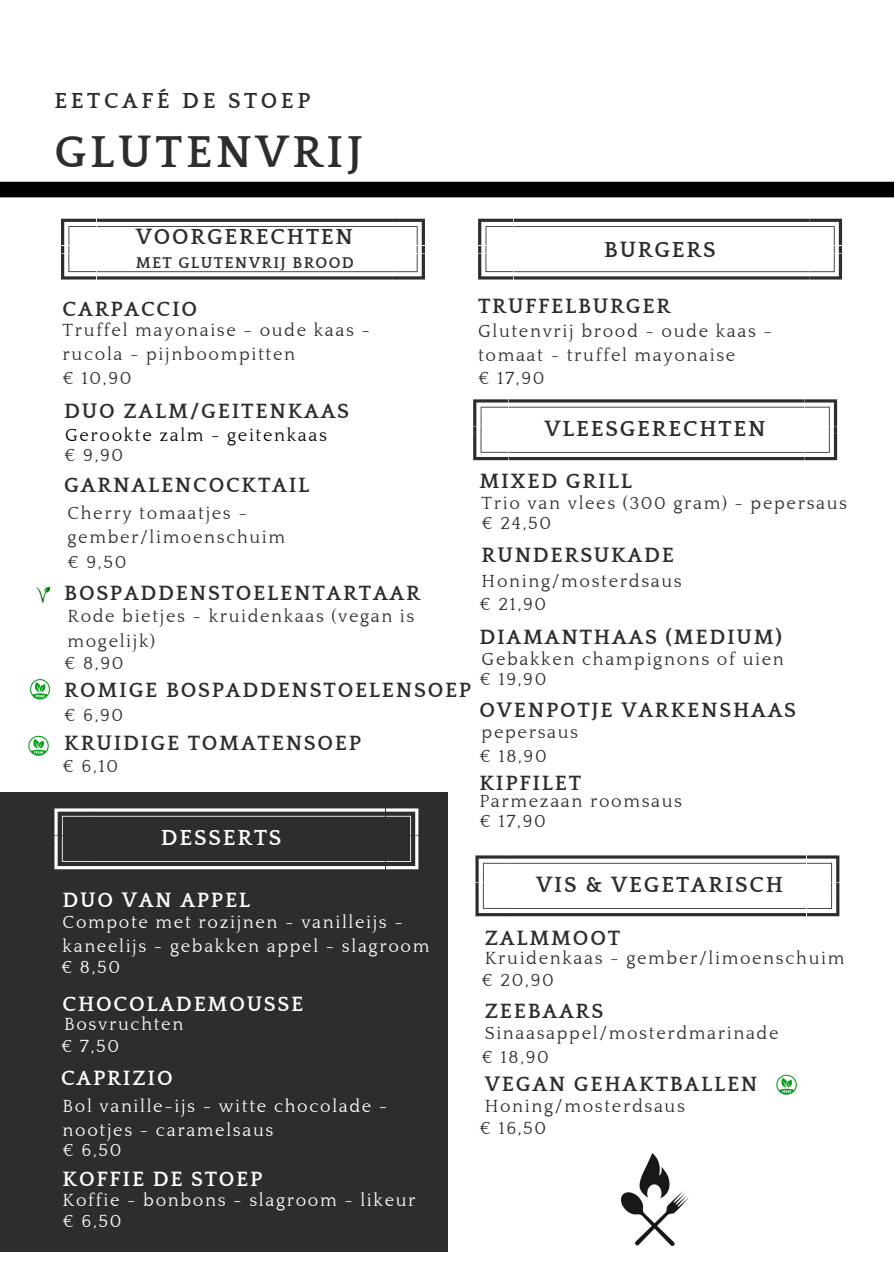
<style>
.page{position:relative;width:894px;height:1264px;background:#fff}
.page>*{position:absolute;margin:0;border:0;box-sizing:border-box;transform-origin:0 0}
.t1{font:700 45.9px "Quattrocento";letter-spacing:.08em;color:#2d2d2d}
.t2{font:700 22.35px "Quattrocento";letter-spacing:.08em;color:#2d2d2d}
.t3{font:700 22.35px "Quattrocento";letter-spacing:.16em;color:#2d2d2d}
.t4{font:700 22.35px "Quattrocento";letter-spacing:.08em;color:#fff}
.t5{font:700 21.3px "Quattrocento";letter-spacing:.08em;color:#2d2d2d}
.t6{font:700 21.3px "Quattrocento";letter-spacing:.08em;color:#fff}
.t7{font:700 21.15px "Quattrocento";letter-spacing:.08em;color:#2d2d2d}
.t8{font:700 21.15px "Quattrocento";letter-spacing:.08em;color:#fff}
.t9{font:18px/23.5px "Quattrocento";letter-spacing:.09em;color:#2d2d2d}
.t10{font:18px/24px "Quattrocento";letter-spacing:.09em;color:#fff}
.t11{font:18px "Quattrocento";letter-spacing:.09em;color:#000}
.t12{font:700 16.05px "Quattrocento";letter-spacing:.08em;color:#2d2d2d}
</style>
<div class="page">
<svg style="left:61px;top:219px;width:364px;height:60px"></svg>
<svg style="left:473px;top:399px;width:363px;height:61px"></svg>
<svg style="left:478px;top:219px;width:363px;height:60px"></svg>
<div style="left:0;top:182px;width:893px;height:15px;background:#000"></div>
<svg style="left:475px;top:855px;width:364px;height:61px"></svg>
<div style="left:0;top:791px;width:447px;height:460px;background:#2d2d2d"></div>
<svg style="left:54px;top:808px;width:364px;height:61px"></svg>
<img style="left:621px;top:1153px;width:67px;height:92px">
<img style="left:30px;top:679px;width:20px;height:21px">
<img style="left:28px;top:735px;width:21px;height:21px">
<img style="left:776px;top:1074px;width:21px;height:21px">
<img style="left:37px;top:586px;width:14px;height:17px">
<p class="t3" style="left:54px;top:89px;width:257px">EETCAFÉ DE STOEP</p>
<h1 class="t1" style="left:54px;top:128px;width:310px">GLUTENVRIJ</h1>
<p class="t2" style="left:136px;top:225px;width:218px">VOORGERECHTEN</p>
<p class="t12" style="left:136px;top:255px;width:219px">MET GLUTENVRIJ BROOD</p>
<p class="t5" style="left:63px;top:297px;width:136px">CARPACCIO</p>
<p class="t9" style="left:63px;top:319px;width:309px;line-height:24px">Truffel mayonaise - oude kaas - rucola - pijnboompitten</p>
<p class="t9" style="left:63px;top:367px;width:70px">€ 10,90</p>
<p class="t7" style="left:64px;top:399px;width:286px">DUO ZALM/GEITENKAAS</p>
<p class="t9" style="left:64px;top:444px;width:60px">€ 9,90</p>
<p class="t11" style="left:65px;top:425px;width:263px">Gerookte zalm - geitenkaas</p>
<p class="t2" style="left:604px;top:238px;width:113px">BURGERS</p>
<p class="t5" style="left:478px;top:294px;width:194px">TRUFFELBURGER</p>
<p class="t9" style="left:478px;top:320px;width:295px">Glutenvrij brood - oude kaas - tomaat - truffel mayonaise<br>€ 17,90</p>
<p class="t2" style="left:544px;top:417px;width:223px">VLEESGERECHTEN</p>
<p class="t5" style="left:64px;top:474px;width:247px">GARNALENCOCKTAIL</p>
<p class="t9" style="left:68px;top:501px;width:219px;line-height:24.8px">Cherry tomaatjes - gember/limoenschuim</p>
<p class="t5" style="left:64px;top:582px;width:357px">BOSPADDENSTOELENTARTAAR</p>
<p class="t9" style="left:68px;top:551px;width:60px">€ 9,50</p>
<p class="t9" style="left:68px;top:604px;width:348px;line-height:24.8px">Rode bietjes - kruidenkaas (vegan is mogelijk)</p>
<p class="t9" style="left:64px;top:652px;width:61px">€ 8,90</p>
<p class="t5" style="left:64px;top:678px;width:408px">ROMIGE BOSPADDENSTOELENSOEP</p>
<p class="t9" style="left:64px;top:703px;width:60px">€ 6,90</p>
<p class="t7" style="left:64px;top:731px;width:298px">KRUIDIGE TOMATENSOEP</p>
<p class="t9" style="left:63px;top:755px;width:57px">€ 6,10</p>
<p class="t4" style="left:161px;top:825px;width:122px">DESSERTS</p>
<p class="t5" style="left:479px;top:470px;width:154px">MIXED GRILL</p>
<p class="t9" style="left:481px;top:493px;width:367px;line-height:20.4px">Trio van vlees (300 gram) - pepersaus € 24,50</p>
<p class="t7" style="left:481px;top:543px;width:194px">RUNDERSUKADE</p>
<p class="t9" style="left:479px;top:569px;width:204px">Honing/mosterdsaus € 21,90</p>
<p class="t5" style="left:479px;top:626px;width:304px">DIAMANTHAAS (MEDIUM)</p>
<p class="t9" style="left:479px;top:649px;width:306px;line-height:20.4px">Gebakken champignons of uien € 19,90</p>
<p class="t5" style="left:479px;top:699px;width:318px">OVENPOTJE VARKENSHAAS</p>
<p class="t9" style="left:479px;top:720px;width:100px">pepersaus € 18,90</p>
<p class="t5" style="left:479px;top:771px;width:103px">KIPFILET</p>
<p class="t9" style="left:479px;top:810px;width:68px">€ 17,90</p>
<p class="t9" style="left:479px;top:789px;width:204px">Parmezaan roomsaus</p>
<p class="t8" style="left:63px;top:889px;width:189px">DUO VAN APPEL</p>
<p class="t10" style="left:63px;top:910px;width:368px">Compote met rozijnen - vanilleijs - kaneelijs - gebakken appel - slagroom</p>
<p class="t10" style="left:61px;top:955px;width:60px">€ 8,50</p>
<p class="t6" style="left:63px;top:992px;width:242px">CHOCOLADEMOUSSE</p>
<p class="t10" style="left:61px;top:1034px;width:60px">€ 7,50</p>
<p class="t10" style="left:64px;top:1013px;width:121px">Bosvruchten</p>
<p class="t6" style="left:61px;top:1067px;width:113px">CAPRIZIO</p>
<p class="t10" style="left:63px;top:1094px;width:326px">Bol vanille-ijs - witte chocolade - nootjes - caramelsaus</p>
<p class="t10" style="left:63px;top:1138px;width:60px">€ 6,50</p>
<p class="t6" style="left:63px;top:1167px;width:201px">KOFFIE DE STOEP</p>
<p class="t10" style="left:63px;top:1190px;width:354px;line-height:20.4px">Koffie - bonbons - slagroom - likeur € 6,50</p>
<p class="t2" style="left:536px;top:873px;width:248px">VIS &amp; VEGETARISCH</p>
<p class="t5" style="left:484px;top:927px;width:137px">ZALMMOOT</p>
<p class="t9" style="left:481px;top:947px;width:364px;line-height:22.6px">Kruidenkaas - gember/limoenschuim € 20,90</p>
<p class="t5" style="left:484px;top:1000px;width:120px">ZEEBAARS</p>
<p class="t9" style="left:481px;top:1021px;width:298px">Sinaasappel/mosterdmarinade € 18,90</p>
<p class="t7" style="left:484px;top:1073px;width:274px">VEGAN GEHAKTBALLEN</p>
<p class="t9" style="left:479px;top:1094px;width:207px;line-height:22.6px">Honing/mosterdsaus € 16,50</p>
</div>
